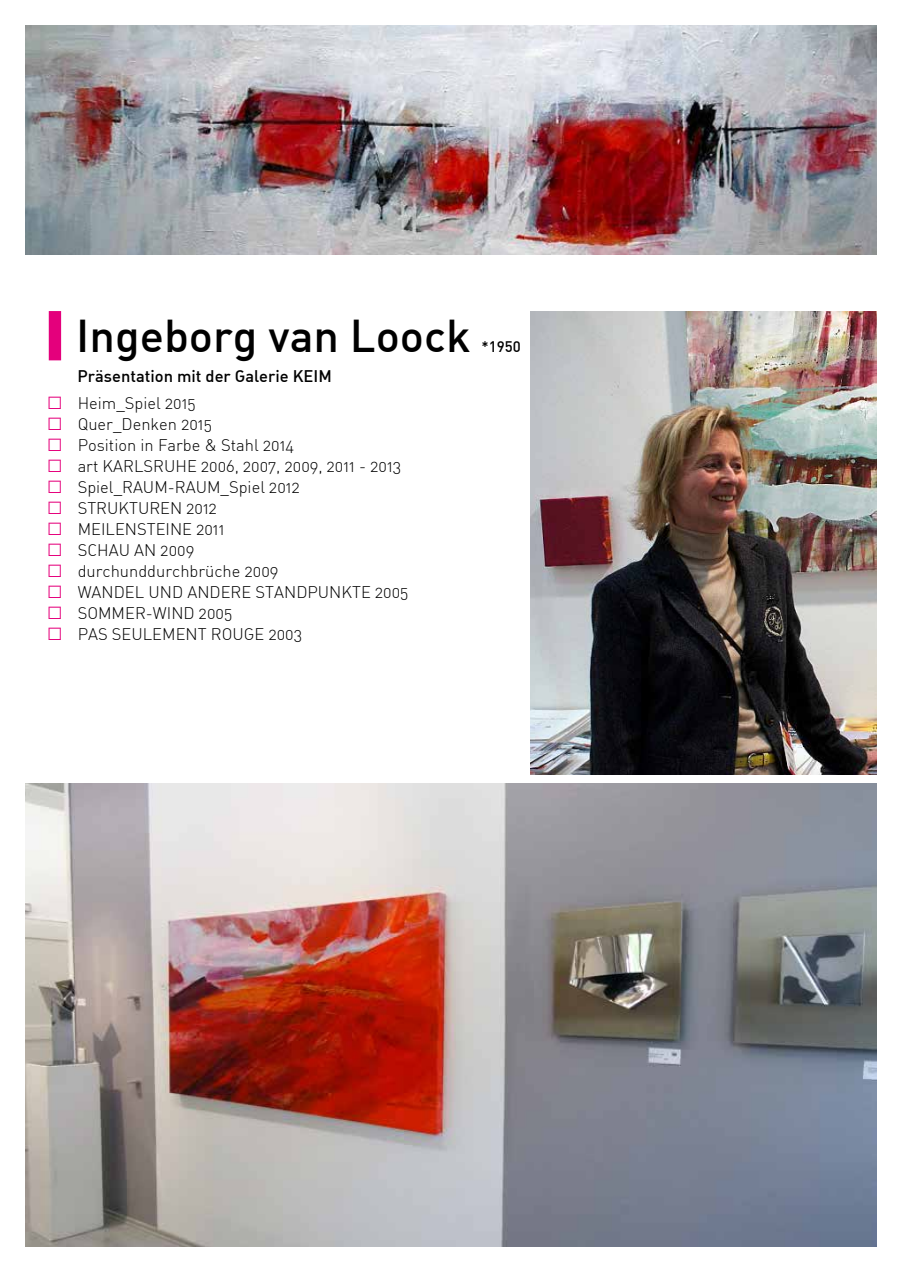
<style>
.page{position:relative;width:898px;height:1272px;background:#fff}
.page>*{position:absolute;margin:0;border:0;box-sizing:border-box;transform-origin:0 0}
.t1{font:500 45px "DIN";color:#000}
.t2{font:300 16.5px "DIN Alternate";color:#000}
.t3{font:500 16.5px "DIN Alternate";color:#000}
.t4{font:500 15px "DIN";color:#000}
.s1{font-family:"Arial";font-weight:400;font-size:26.7px;color:#e5007c}
</style>
<div class="page">
<div style="left:49px;top:311px;width:12px;height:49px;background:#e4007c"></div>
<img style="left:530px;top:311px;width:346px;height:463px">
<img style="left:26px;top:26px;width:850px;height:229px">
<img style="left:26px;top:783px;width:850px;height:463px">
<h1 class="t1" style="left:76px;top:307px;width:396px">Ingeborg van Loock</h1>
<p class="t3" style="left:78px;top:365px;width:255px">Präsentation mit der Galerie KEIM</p>
<p class="t2" style="left:47px;top:393px;width:150px"><span class="s1">□</span> Heim_Spiel 2015</p>
<p class="t2" style="left:47px;top:414px;width:167px"><span class="s1">□</span> Quer_Denken 2015</p>
<p class="t2" style="left:47px;top:435px;width:249px"><span class="s1">□</span> Position in Farbe &amp; Stahl 2014</p>
<p class="t2" style="left:47px;top:456px;width:356px"><span class="s1">□</span> art KARLSRUHE 2006, 2007, 2009, 2011 - 2013</p>
<p class="t2" style="left:47px;top:477px;width:254px"><span class="s1">□</span> Spiel_RAUM-RAUM_Spiel 2012</p>
<p class="t2" style="left:47px;top:498px;width:172px"><span class="s1">□</span> STRUKTUREN 2012</p>
<p class="t2" style="left:47px;top:519px;width:179px"><span class="s1">□</span> MEILENSTEINE 2011</p>
<p class="t2" style="left:47px;top:540px;width:149px"><span class="s1">□</span> SCHAU AN 2009</p>
<p class="t2" style="left:47px;top:561px;width:233px"><span class="s1">□</span> durchunddurchbrüche 2009</p>
<p class="t2" style="left:47px;top:582px;width:363px"><span class="s1">□</span> WANDEL UND ANDERE STANDPUNKTE 2005</p>
<p class="t2" style="left:47px;top:603px;width:187px"><span class="s1">□</span> SOMMER-WIND 2005</p>
<p class="t2" style="left:47px;top:624px;width:257px"><span class="s1">□</span> PAS SEULEMENT ROUGE 2003</p>
<p class="t4" style="left:481px;top:337px;width:41px">*1950</p>
</div>
